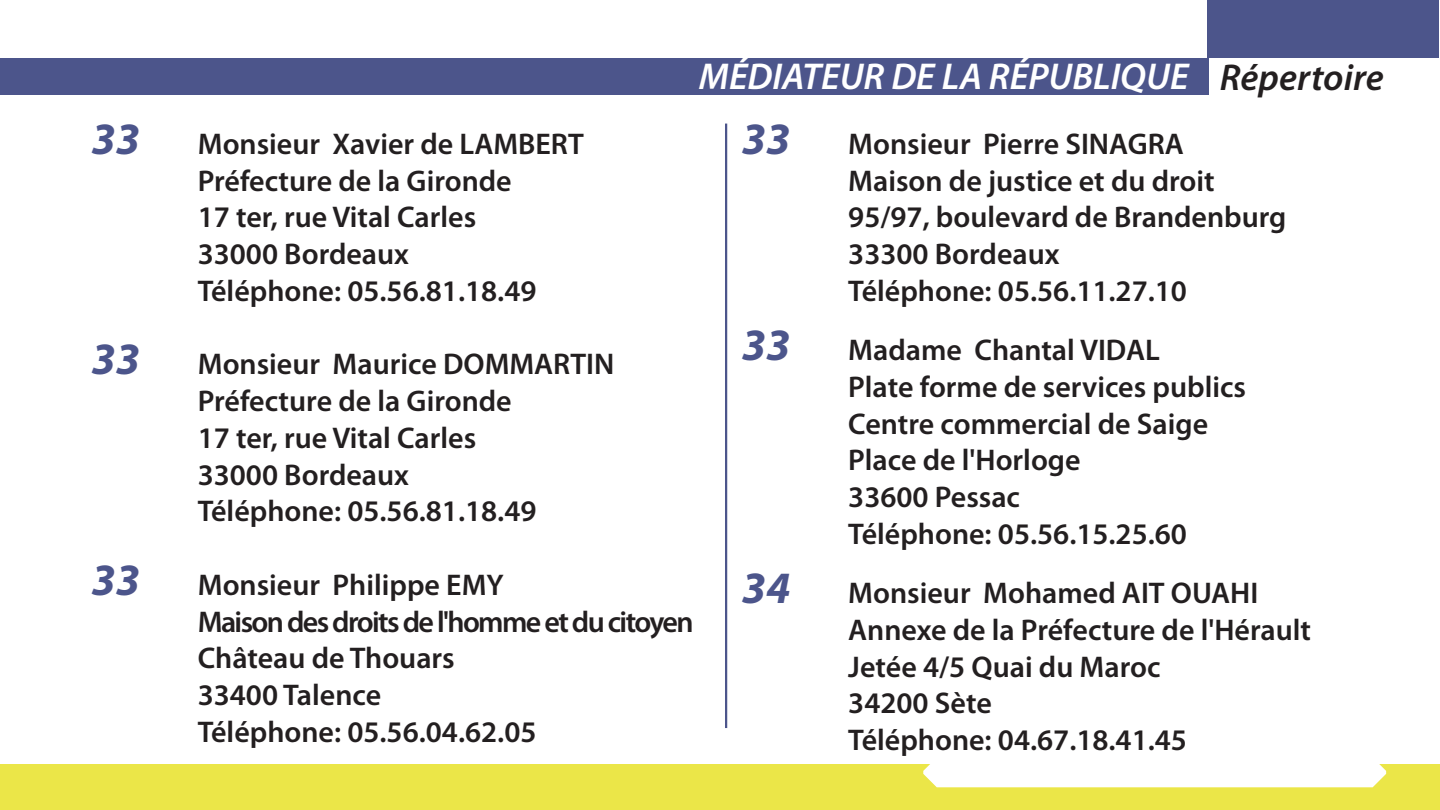
<style>
.page{position:relative;width:1440px;height:810px;background:#fff}
.page>*{position:absolute;margin:0;border:0;box-sizing:border-box;transform-origin:0 0}
.t1{font:italic 700 45px "Myriad Pro";color:#4c558b}
.t2{font:italic 600 37.5px "Myriad Pro";color:#fff}
.t3{font:600 30px/36.8px "Myriad Pro";color:#231f20}
.s1{color:#231f20}
</style>
<div class="page">
<div style="left:0;top:59px;width:1212px;height:36px;background:#4c558b"></div>
<div style="left:1208px;top:0;width:231px;height:85px;background:#4c558b"></div>
<div style="left:0;top:764px;width:1440px;height:46px;background:#ebe648"></div>
<div style="left:923px;top:764px;width:463px;height:23px;background:#fff"></div>
<div style="left:1209px;top:58px;width:230px;height:49px;background:#fff"></div>
<hr style="left:725px;top:124px;width:2px;height:604px;background:#4c558b">
<p class="t2" style="left:699px;top:63px;width:686px">MÉDIATEUR DE LA RÉPUBLIQUE <span class="s1">Répertoire</span></p>
<p class="t1" style="left:91px;top:122px;width:50px">33</p>
<p class="t3" style="left:198px;top:128px;width:388px">Monsieur Xavier de LAMBERT<br>Préfecture de la Gironde<br>17 ter, rue Vital Carles<br>33000 Bordeaux<br>Téléphone: 05.56.81.18.49</p>
<p class="t1" style="left:91px;top:342px;width:50px">33</p>
<p class="t3" style="left:198px;top:348px;width:418px">Monsieur Maurice DOMMARTIN<br>Préfecture de la Gironde<br>17 ter, rue Vital Carles<br>33000 Bordeaux<br>Téléphone: 05.56.81.18.49</p>
<p class="t1" style="left:91px;top:563px;width:50px">33</p>
<p class="t3" style="left:198px;top:569px;width:497px">Monsieur Philippe EMY<br>Maisondesdroitsdel'homme etducitoyen<br>Château de Thouars<br>33400 Talence<br>Téléphone: 05.56.04.62.05</p>
<p class="t1" style="left:742px;top:122px;width:50px">33</p>
<p class="t3" style="left:848px;top:128px;width:440px">Monsieur Pierre SINAGRA<br>Maison de justice et du droit<br>95/97, boulevard de Brandenburg<br>33300 Bordeaux<br>Téléphone: 05.56.11.27.10</p>
<p class="t1" style="left:742px;top:328px;width:50px">33</p>
<p class="t3" style="left:848px;top:334px;width:399px">Madame Chantal VIDAL<br>Plate forme de services publics<br>Centre commercial de Saige<br>Place de l'Horloge<br>33600 Pessac<br>Téléphone: 05.56.15.25.60</p>
<p class="t1" style="left:742px;top:571px;width:50px">34</p>
<p class="t3" style="left:848px;top:577px;width:464px">Monsieur Mohamed AIT OUAHI<br>Annexe de la Préfecture de l'Hérault<br>Jetée 4/5 Quai du Maroc<br>34200 Sète<br>Téléphone: 04.67.18.41.45</p>
</div>
